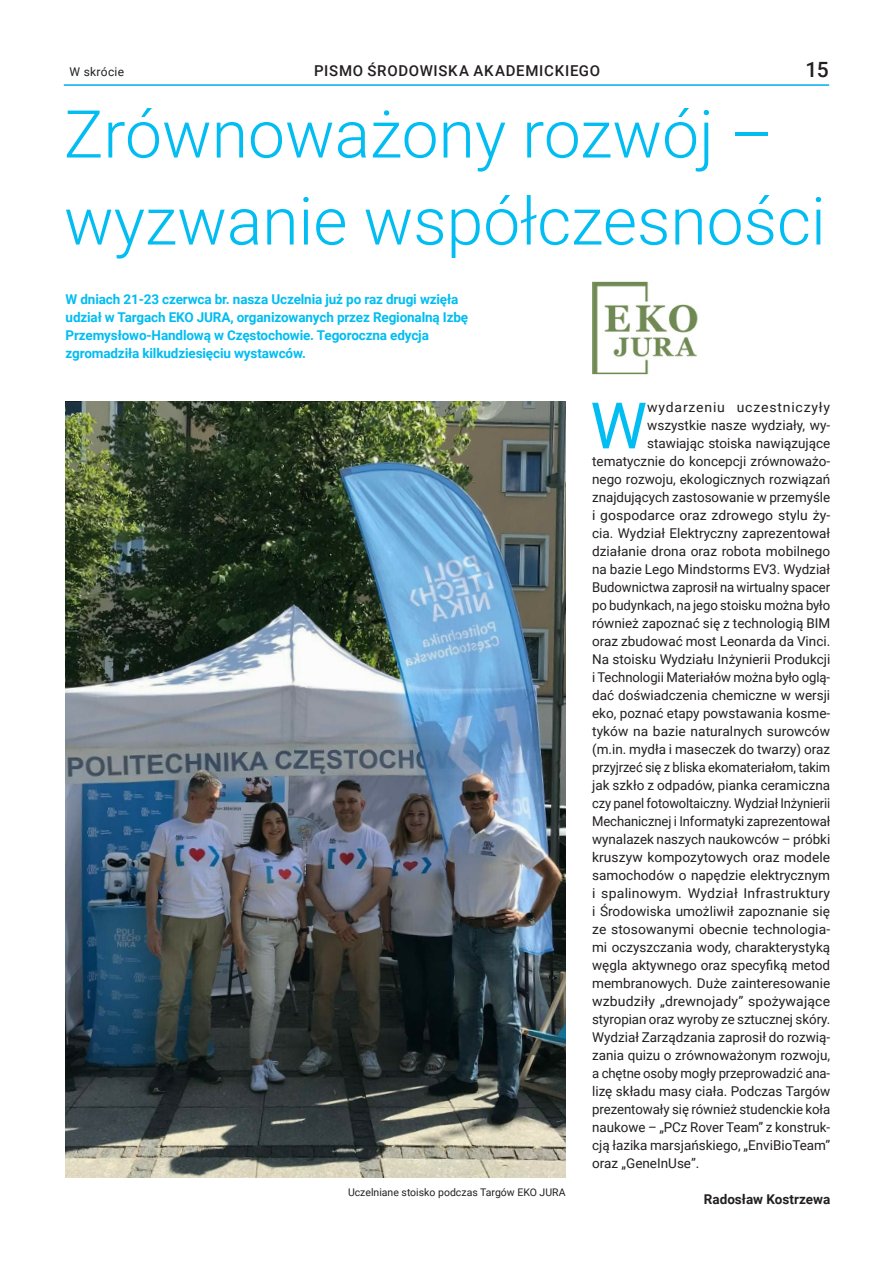
<style>
.page{position:relative;width:893px;height:1263px;background:#fff}
.page>*{position:absolute;margin:0;border:0;box-sizing:border-box;transform-origin:0 0}
.Nagłówek_1_st{font:300 66px/87px "Roboto";color:#01bdf2}
._1__Tekst_akapitowy{font:64.2px "Roboto";color:#01bdf2}
.t1{font:500 21px "Roboto";color:#231f20}
.t2{font:500 15px "Roboto";letter-spacing:.045em;color:#231f20}
._1__Tekst_akapitowy-2{font:13.5px "Roboto";color:#231f20}
.Lead{font:700 13.5px/18px "Roboto";letter-spacing:-.01em;color:#01bdf2}
._1__Tekst_akapitowy-3{font:13.5px "Roboto";color:#231f20;scale:.96 1}
._1__Tekst_akapitowy-4{font:13.5px "Roboto";color:#231f20;scale:1.04 1}
._1__Tekst_akapitowy-5{font:13.5px "Roboto";letter-spacing:.055em;color:#231f20;scale:1.04 1}
.Autor{font:700 13.5px "Roboto";color:#231f20}
.t3{font:12px "Roboto";letter-spacing:.025em;color:#231f20}
.Opis_zdjęcia_czarny{font:10.5px "Roboto";color:#231f20}
</style>
<div class="page">
<hr style="left:64px;top:84px;width:765px;height:2px;background:#00aeef">
<img style="left:66px;top:401px;width:500px;height:777px">
<img style="left:592px;top:281px;width:106px;height:94px">
<p class="t3" style="left:70px;top:63px;width:56px">W skrócie</p>
<p class="t2" style="left:314px;top:60px;width:288px">PISMO ŚRODOWISKA AKADEMICKIEGO</p>
<h3 class="t1" style="left:806px;top:54px;width:25px">15</h3>
<p class="Nagłówek_1_st" style="left:64px;top:88px;width:763px">Zrównoważony rozwój – wyzwanie współczesności</p>
<p class="Lead" style="left:66px;top:290px;width:404px">W dniach 21-23 czerwca br. nasza Uczelnia już po raz drugi wzięła udział w Targach EKO JURA, organizowanych przez Regionalną Izbę Przemysłowo-Handlową w Częstochowie. Tegoroczna edycja zgromadziła kilkudziesięciu wystawców.</p>
<p class="Opis_zdjęcia_czarny" style="left:348px;top:1185px;width:219px">Uczelniane stoisko podczas Targów EKO JURA</p>
<p class="_1__Tekst_akapitowy" style="left:590px;top:381px;width:58px">W</p>
<p class="_1__Tekst_akapitowy-5" style="left:647px;top:398px;width:178px">wydarzeniu uczestniczyły</p>
<p class="_1__Tekst_akapitowy-2" style="left:647px;top:416px;width:185px">wszystkie nasze wydziały, wy-</p>
<p class="_1__Tekst_akapitowy-2" style="left:647px;top:434px;width:185px">stawiając stoiska nawiązujące</p>
<p class="_1__Tekst_akapitowy-2" style="left:592px;top:452px;width:240px">tematycznie do koncepcji zrównoważo-</p>
<p class="_1__Tekst_akapitowy-2" style="left:592px;top:470px;width:240px">nego rozwoju, ekologicznych rozwiązań</p>
<p class="_1__Tekst_akapitowy-2" style="left:592px;top:488px;width:240px">znajdujących zastosowanie w przemyśle</p>
<p class="_1__Tekst_akapitowy-2" style="left:592px;top:506px;width:240px">i gospodarce oraz zdrowego stylu ży-</p>
<p class="_1__Tekst_akapitowy-2" style="left:592px;top:524px;width:240px">cia. Wydział Elektryczny zaprezentował</p>
<p class="_1__Tekst_akapitowy-2" style="left:592px;top:542px;width:240px">działanie drona oraz robota mobilnego</p>
<p class="_1__Tekst_akapitowy-2" style="left:592px;top:560px;width:240px">na bazie Lego Mindstorms EV3. Wydział</p>
<p class="_1__Tekst_akapitowy-2" style="left:592px;top:578px;width:240px">Budownictwa zaprosił na wirtualny spacer</p>
<p class="_1__Tekst_akapitowy-2" style="left:592px;top:596px;width:240px">po budynkach, na jego stoisku można było</p>
<p class="_1__Tekst_akapitowy-2" style="left:592px;top:614px;width:240px">również zapoznać się z technologią BIM</p>
<p class="_1__Tekst_akapitowy-2" style="left:592px;top:632px;width:240px">oraz zbudować most Leonarda da Vinci.</p>
<p class="_1__Tekst_akapitowy-2" style="left:592px;top:650px;width:240px">Na stoisku Wydziału Inżynierii Produkcji</p>
<p class="_1__Tekst_akapitowy-2" style="left:592px;top:668px;width:240px">i Technologii Materiałów można było oglą-</p>
<p class="_1__Tekst_akapitowy-2" style="left:592px;top:686px;width:240px">dać doświadczenia chemiczne w wersji</p>
<p class="_1__Tekst_akapitowy-2" style="left:592px;top:704px;width:240px">eko, poznać etapy powstawania kosme-</p>
<p class="_1__Tekst_akapitowy-2" style="left:592px;top:722px;width:240px">tyków na bazie naturalnych surowców</p>
<p class="_1__Tekst_akapitowy-2" style="left:592px;top:740px;width:240px">(m.in. mydła i maseczek do twarzy) oraz</p>
<p class="_1__Tekst_akapitowy-3" style="left:592px;top:758px;width:250px">przyjrzeć się z bliska ekomateriałom, takim</p>
<p class="_1__Tekst_akapitowy-2" style="left:592px;top:776px;width:240px">jak szkło z odpadów, pianka ceramiczna</p>
<p class="_1__Tekst_akapitowy-3" style="left:592px;top:794px;width:250px">czy panel fotowoltaiczny. Wydział Inżynierii</p>
<p class="_1__Tekst_akapitowy-2" style="left:592px;top:812px;width:240px">Mechanicznej i Informatyki zaprezentował</p>
<p class="_1__Tekst_akapitowy-2" style="left:592px;top:830px;width:240px">wynalazek naszych naukowców – próbki</p>
<p class="_1__Tekst_akapitowy-2" style="left:592px;top:848px;width:240px">kruszyw kompozytowych oraz modele</p>
<p class="_1__Tekst_akapitowy-2" style="left:592px;top:866px;width:240px">samochodów o napędzie elektrycznym</p>
<p class="_1__Tekst_akapitowy-4" style="left:592px;top:884px;width:230px">i spalinowym. Wydział Infrastruktury</p>
<p class="_1__Tekst_akapitowy-2" style="left:592px;top:902px;width:240px">i Środowiska umożliwił zapoznanie się</p>
<p class="_1__Tekst_akapitowy-2" style="left:592px;top:920px;width:240px">ze stosowanymi obecnie technologia-</p>
<p class="_1__Tekst_akapitowy-2" style="left:592px;top:938px;width:240px">mi oczyszczania wody, charakterystyką</p>
<p class="_1__Tekst_akapitowy-2" style="left:592px;top:956px;width:240px">węgla aktywnego oraz specyfiką metod</p>
<p class="_1__Tekst_akapitowy-2" style="left:592px;top:974px;width:240px">membranowych. Duże zainteresowanie</p>
<p class="_1__Tekst_akapitowy-4" style="left:592px;top:992px;width:230px">wzbudziły „drewnojady” spożywające</p>
<p class="_1__Tekst_akapitowy-2" style="left:592px;top:1010px;width:240px">styropian oraz wyroby ze sztucznej skóry.</p>
<p class="_1__Tekst_akapitowy-2" style="left:592px;top:1028px;width:240px">Wydział Zarządzania zaprosił do rozwią-</p>
<p class="_1__Tekst_akapitowy-2" style="left:592px;top:1046px;width:240px">zania quizu o zrównoważonym rozwoju,</p>
<p class="_1__Tekst_akapitowy-2" style="left:592px;top:1064px;width:240px">a chętne osoby mogły przeprowadzić ana-</p>
<p class="_1__Tekst_akapitowy-2" style="left:592px;top:1082px;width:240px">lizę składu masy ciała. Podczas Targów</p>
<p class="_1__Tekst_akapitowy-2" style="left:592px;top:1100px;width:240px">prezentowały się również studenckie koła</p>
<p class="_1__Tekst_akapitowy-2" style="left:592px;top:1118px;width:240px">naukowe – „PCz Rover Team” z konstruk-</p>
<p class="_1__Tekst_akapitowy-2" style="left:592px;top:1136px;width:240px">cją łazika marsjańskiego, „EnviBioTeam”</p>
<p class="_1__Tekst_akapitowy-2" style="left:592px;top:1154px;width:109px">oraz „GeneInUse”.</p>
<p class="Autor" style="left:704px;top:1190px;width:128px">Radosław Kostrzewa</p>
</div>
